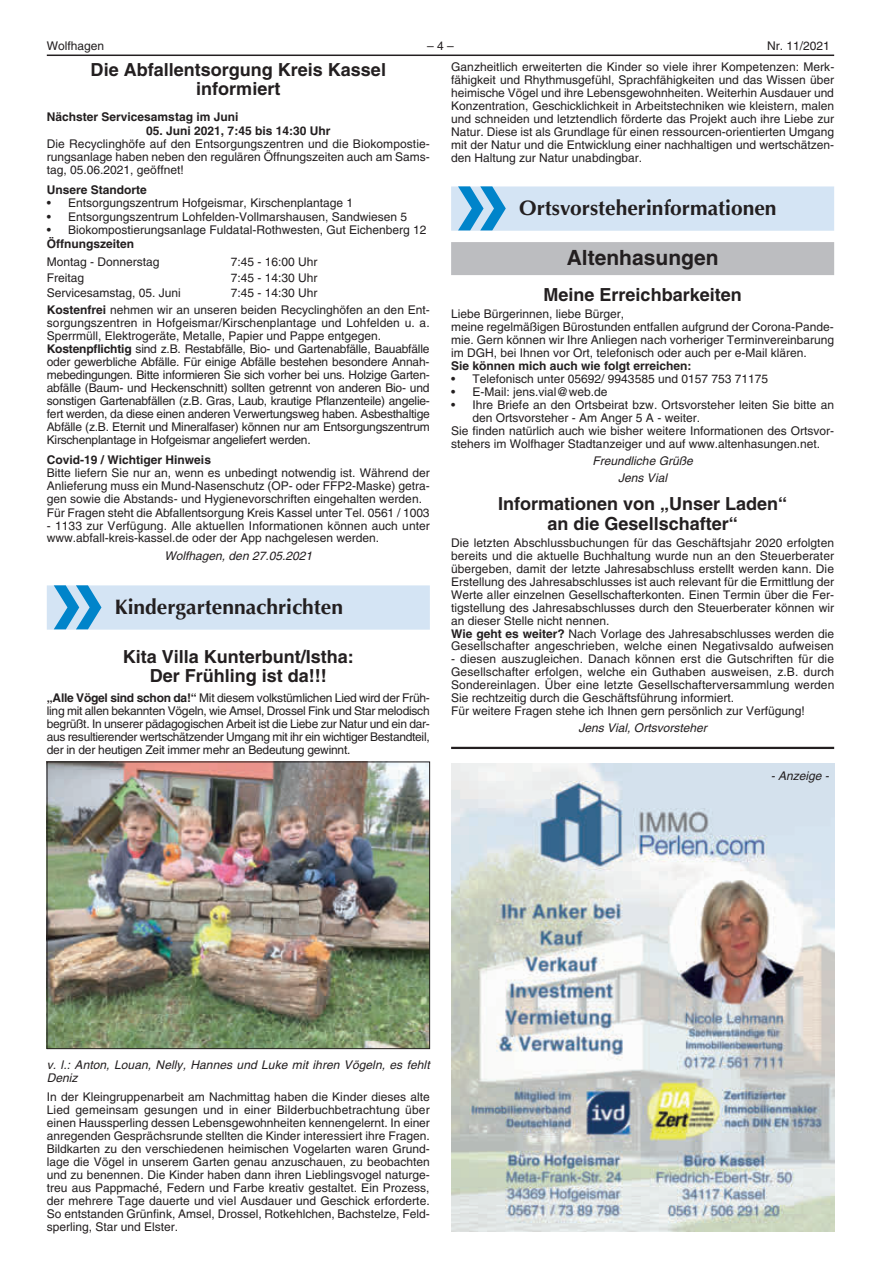
<style>
.page{position:relative;width:881px;height:1263px;background:#fff}
.page>*{position:absolute;margin:0;border:0;box-sizing:border-box;transform-origin:0 0}
.t1{font:700 115.5px "Myriad";color:#0084ca}
.t2{font:700 21px "Optima";color:#231f20}
.t3{font:700 21px "Helvetica LT";color:#231f20}
.t4{font:700 18px/19.5px "Helvetica LT";color:#231f20;text-align:center}
.t5{font:12px/12.9px "Helvetica LT";color:#231f20}
.t6{font:12px/13px "Helvetica LT";letter-spacing:-.02em;color:#231f20}
.t7{font:700 12px "Helvetica LT";color:#231f20}
.t8{font:italic 12px/17.2px "Helvetica LT";color:#231f20;text-align:center}
.s1{font-weight:700}
</style>
<div class="page">
<hr style="left:47px;top:55px;width:786px;height:1px;background:#231f20">
<div style="left:451px;top:186px;width:382px;height:45px;background:#d4e4f4"></div>
<div style="left:451px;top:242px;width:382px;height:33px;background:#bcbdc0"></div>
<div style="left:47px;top:585px;width:382px;height:45px;background:#d4e4f4"></div>
<img style="left:49px;top:764px;width:378px;height:283px">
<div style="left:47px;top:762px;width:382px;height:287px;border:1px solid #231f20"></div>
<img style="left:451px;top:763px;width:382px;height:468px">
<hr style="left:451px;top:747px;width:382px;height:2px;background:#231f20">
<p class="t5" style="left:451px;top:35px;width:384px;line-height:21.3px;text-indent:316px">Nr. 11/2021<br>Ganzheitlich erweiterten die Kinder so viele ihrer Kompetenzen: Merk-</p>
<p class="t5" style="left:451px;top:73px;width:384px;text-align:justify">fähigkeit und Rhythmusgefühl, Sprachfähigkeiten und das Wissen über heimische Vögel und ihre Lebensgewohnheiten. Weiterhin Ausdauer und Konzentration, Geschicklichkeit in Arbeitstechniken wie kleistern, malen und schneiden und letztendlich förderte das Projekt auch ihre Liebe zur Natur. Diese ist als Grundlage für einen ressourcen-orientierten Umgang mit der Natur und die Entwicklung einer nachhaltigen und wertschätzen&shy;den Haltung zur Natur unabdingbar.</p>
<h1 class="t1" style="left:455px;top:139px;width:55px">»</h1>
<p class="t5" style="left:47px;top:39px;width:59px">Wolfhagen</p>
<p class="t5" style="left:427px;top:39px;width:28px">– 4 –</p>
<h3 class="t4" style="left:91px;top:59px;width:297px">Die Abfallentsorgung Kreis Kassel informiert</h3>
<p class="t7" style="left:47px;top:110px;width:193px">Nächster Servicesamstag im Juni</p>
<p class="t7" style="left:146px;top:123px;width:186px">05. Juni 2021, 7:45 bis 14:30 Uhr</p>
<p class="t5" style="left:47px;top:137px;width:384px;text-align:justify">Die Recyclinghöfe auf den Entsorgungszentren und die Biokompostie&shy;rungsanlage haben neben den regulären Öffnungszeiten auch am Sams&shy;tag, 05.06.2021, geöffnet!</p>
<p class="t7" style="left:47px;top:182px;width:102px">Unsere Standorte</p>
<p class="t5" style="left:47px;top:197px;width:308px">• Entsorgungszentrum Hofgeismar, Kirschenplantage 1</p>
<p class="t5" style="left:47px;top:210px;width:362px">• Entsorgungszentrum Lohfelden-Vollmarshausen, Sandwiesen 5</p>
<p class="t5" style="left:47px;top:223px;width:381px">• Biokompostierungsanlage Fuldatal-Rothwesten, Gut Eichenberg 12</p>
<p class="t7" style="left:47px;top:236px;width:89px">Öffnungszeiten</p>
<p class="t5" style="left:47px;top:256px;width:114px">Montag - Donnerstag</p>
<p class="t5" style="left:230px;top:256px;width:88px">7:45 - 16:00 Uhr</p>
<p class="t5" style="left:47px;top:271px;width:39px">Freitag</p>
<p class="t5" style="left:230px;top:271px;width:88px">7:45 - 14:30 Uhr</p>
<p class="t5" style="left:47px;top:286px;width:136px">Servicesamstag, 05. Juni</p>
<h2 class="t2" style="left:519px;top:195px;width:259px">Ortsvorsteherinformationen</h2>
<h2 class="t3" style="left:566px;top:245px;width:153px">Altenhasungen</h2>
<h3 class="t4" style="left:543px;top:285px;width:200px">Meine Erreichbarkeiten</h3>
<p class="t5" style="left:451px;top:307px;width:384px">Liebe Bürgerinnen, liebe Bürger,<br>meine regelmäßigen Bürostunden entfallen aufgrund der Corona-Pande&shy;mie. Gern können wir Ihre Anliegen nach vorheriger Terminvereinbarung im DGH, bei Ihnen vor Ort, telefonisch oder auch per e-Mail klären.</p>
<p class="t7" style="left:451px;top:358px;width:242px">Sie können mich auch wie folgt erreichen:</p>
<p class="t5" style="left:451px;top:372px;width:318px">• Telefonisch unter 05692/ 9943585 und 0157 753 71175</p>
<p class="t5" style="left:451px;top:385px;width:158px">• E-Mail: jens.vial@web.de</p>
<p class="t5" style="left:451px;top:398px;width:384px">• Ihre Briefe an den Ortsbeirat bzw. Ortsvorsteher leiten Sie bitte an</p>
<p class="t5" style="left:472px;top:411px;width:229px">den Ortsvorsteher - Am Anger 5 A - weiter.</p>
<p class="t5" style="left:451px;top:424px;width:384px">Sie finden natürlich auch wie bisher weitere Informationen des Ortsvor-</p>
<p class="t5" style="left:451px;top:437px;width:370px">stehers im Wolfhager Stadtanzeiger und auf www.altenhasungen.net.</p>
<p class="t8" style="left:592px;top:452px;width:102px">Freundliche Grüße<br>Jens Vial</p>
<h3 class="t4" style="left:498px;top:494px;width:291px">Informationen von „Unser Laden“ an die Gesellschafter“</h3>
<p class="t5" style="left:451px;top:536px;width:384px">Die letzten Abschlussbuchungen für das Geschäftsjahr 2020 erfolgten bereits und die aktuelle Buchhaltung wurde nun an den Steuerberater übergeben, damit der letzte Jahresabschluss erstellt werden kann. Die Erstellung des Jahresabschlusses ist auch relevant für die Ermittlung der Werte aller einzelnen Gesellschafterkonten. Einen Termin über die Fer&shy;tigstellung des Jahresabschlusses durch den Steuerberater können wir an dieser Stelle nicht nennen.<br><span class="s1">Wie geht es weiter?</span> Nach Vorlage des Jahresabschlusses werden die Gesellschafter angeschrieben, welche einen Negativsaldo aufweisen</p>
<p class="t5" style="left:451px;top:653px;width:384px">- diesen auszugleichen. Danach können erst die Gutschriften für die Gesellschafter erfolgen, welche ein Guthaben ausweisen, z.B. durch Sondereinlagen. Über eine letzte Gesellschafterversammlung werden Sie rechtzeitig durch die Geschäftsführung informiert.<br>Für weitere Fragen stehe ich Ihnen gern persönlich zur Verfügung!</p>
<p class="t8" style="left:578px;top:720px;width:130px">Jens Vial, Ortsvorsteher</p>
<p class="t5" style="left:47px;top:284px;width:384px;line-height:16.8px;text-indent:184px">7:45 - 14:30 Uhr<br><span class="s1">Kostenfrei</span> nehmen wir an unseren beiden Recyclinghöfen an den Ent-</p>
<p class="t6" style="left:47px;top:316px;width:384px">sorgungszentren in Hofgeismar/Kirschenplantage und Lohfelden u. a.<br>Sperrmüll, Elektrogeräte, Metalle, Papier und Pappe entgegen.<br><span class="s1">Kostenpflichtig</span> sind z.B. Restabfälle, Bio- und Gartenabfälle, Bauabfälle oder gewerbliche Abfälle. Für einige Abfälle bestehen besondere Annah&shy;mebedingungen. Bitte informieren Sie sich vorher bei uns. Holzige Garten&shy;abfälle (Baum- und Heckenschnitt) sollten getrennt von anderen Bio- und sonstigen Gartenabfällen (z.B. Gras, Laub, krautige Pflanzenteile) angelie&shy;fert werden, da diese einen anderen Verwertungsweg haben. Asbesthaltige Abfälle (z.B. Eternit und Mineralfaser) können nur am Entsorgungszentrum Kirschenplantage in Hofgeismar angeliefert werden.</p>
<p class="t7" style="left:47px;top:452px;width:166px">Covid-19 / Wichtiger Hinweis</p>
<p class="t5" style="left:47px;top:466px;width:384px">Bitte liefern Sie nur an, wenn es unbedingt notwendig ist. Während der Anlieferung muss ein Mund-Nasenschutz (OP- oder FFP2-Maske) getra&shy;gen sowie die Abstands- und Hygienevorschriften eingehalten werden.<br>Für Fragen steht die Abfallentsorgung Kreis Kassel unter Tel. 0561 / 1003</p>
<p class="t5" style="left:47px;top:519px;width:384px">- 1133 zur Verfügung. Alle aktuellen Informationen können auch unter www.abfall-kreis-kassel.de oder der App nachgelesen werden.</p>
<p class="t8" style="left:164px;top:547px;width:149px">Wolfhagen, den 27.05.2021</p>
<h1 class="t1" style="left:51px;top:538px;width:55px">»</h1>
<h2 class="t2" style="left:115px;top:594px;width:229px">Kindergartennachrichten</h2>
<h3 class="t4" style="left:123px;top:646px;width:233px">Kita Villa Kunterbunt/Istha:<br>Der Frühling ist da!!!</h3>
<p class="t5" style="left:47px;top:691px;width:384px;text-align:justify"><span class="s1">„Alle Vögel sind schon da!“</span> Mit diesem volkstümlichen Lied wird der Früh&shy;ling mit allen bekannten Vögeln, wie Amsel, Drossel Fink und Star melodisch begrüßt. In unserer pädagogischen Arbeit ist die Liebe zur Natur und ein dar&shy;aus resultierender wertschätzender Umgang mit ihr ein wichtiger Bestandteil, der in der heutigen Zeit immer mehr an Bedeutung gewinnt.</p>
<p class="t8" style="left:47px;top:1058px;width:384px;line-height:12.9px;text-align:left">v. l.: Anton, Louan, Nelly, Hannes und Luke mit ihren Vögeln, es fehlt<br>Deniz</p>
<p class="t5" style="left:47px;top:1091px;width:384px;text-align:justify">In der Kleingruppenarbeit am Nachmittag haben die Kinder dieses alte Lied gemeinsam gesungen und in einer Bilderbuchbetrachtung über einen Haussperling dessen Lebensgewohnheiten kennengelernt. In einer anregenden Gesprächsrunde stellten die Kinder interessiert ihre Fragen.<br>Bildkarten zu den verschiedenen heimischen Vogelarten waren Grund&shy;lage die Vögel in unserem Garten genau anzuschauen, zu beobachten und zu benennen. Die Kinder haben dann ihren Lieblingsvogel naturge&shy;treu aus Pappmaché, Federn und Farbe kreativ gestaltet. Ein Prozess, der mehrere Tage dauerte und viel Ausdauer und Geschick erforderte.<br>So entstanden Grünfink, Amsel, Drossel, Rotkehlchen, Bachstelze, Feld&shy;sperling, Star und Elster.</p>
<p class="t8" style="left:770px;top:767px;width:60px">- Anzeige -</p>
</div>
